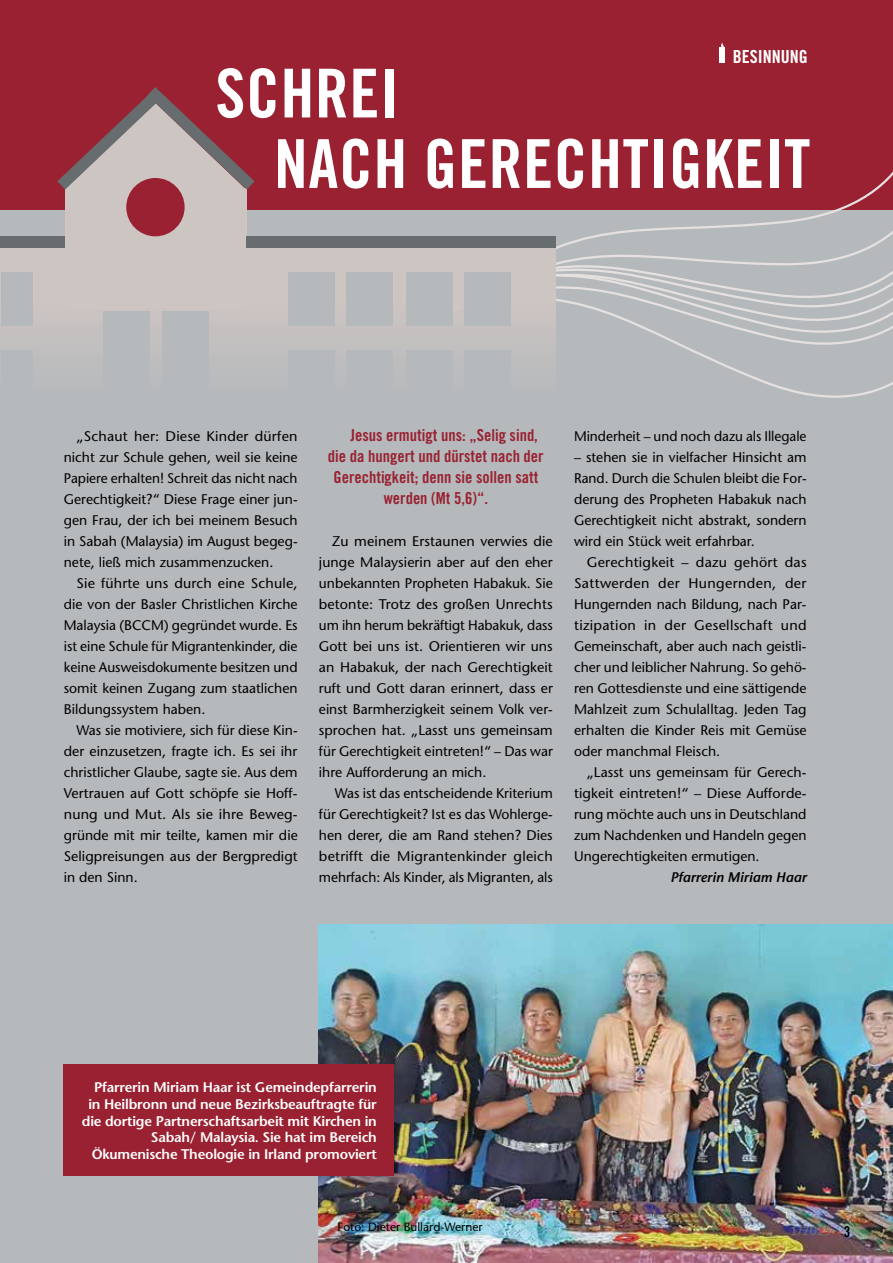
<style>
.page{position:relative;width:893px;height:1263px;background:#b5b9bc}
.page>*{position:absolute;margin:0;border:0;box-sizing:border-box;transform-origin:0 0}
.t1{font:67.5px/70.5px "Trade Gothic LT Std Bd Cn 20";letter-spacing:.01em;color:#fff}
.t2{font:18px "Trade Gothic LT Std Bd Cn 20";color:#fff}
.t3{font:16.5px "Trade Gothic LT Std Bd Cn 20";color:#992131}
.t4{font:13.95px/21px "Stone Sans";color:#000;text-align:justify}
.t5{font:600 13.95px/16.8px "Stone Sans";letter-spacing:-.015em;color:#fff;text-align:right}
.t6{font:italic 600 13.95px "Stone Sans";color:#000}
.t7{font:12px "Stone Sans";color:#000}
.t8{font:12px "Aller";color:#706f6f}
.s1{font-family:"Trade Gothic LT Std Bd Cn 20";font-size:15px;color:#000}
</style>
<div class="page">
<div style="left:0;top:0;width:893px;height:210px;background:#992131"></div>
<svg style="left:605px;top:313px;width:288px;height:85px"></svg>
<svg style="left:556px;top:171px;width:337px;height:142px"></svg>
<div style="left:720px;top:48px;width:5px;height:15px;background:#fff"></div>
<svg style="left:719px;top:43px;width:6px;height:5px"></svg>
<img style="left:319px;top:924px;width:574px;height:339px">
<div style="left:64px;top:1065px;width:330px;height:111px;background:#992131"></div>
<div style="left:0;top:242px;width:556px;height:198px;background:#c1bfbf"></div>
<div style="left:65px;top:189px;width:181px;height:120px;background:#cdc5c2"></div>
<div style="left:126px;top:178px;width:59px;height:58px;background:#992131;border-radius:50%"></div>
<div style="left:246px;top:236px;width:310px;height:12px;background:#676c6e"></div>
<svg style="left:57px;top:87px;width:198px;height:103px"></svg>
<div style="left:0;top:236px;width:65px;height:12px;background:#676c6e"></div>
<div style="left:103px;top:312px;width:47px;height:123px;background:#b5b9bc"></div>
<div style="left:162px;top:312px;width:46px;height:123px;background:#b5b9bc"></div>
<div style="left:288px;top:350px;width:47px;height:53px;background:#b5b9bc"></div>
<div style="left:347px;top:350px;width:46px;height:53px;background:#b5b9bc"></div>
<div style="left:288px;top:272px;width:47px;height:54px;background:#b5b9bc"></div>
<div style="left:347px;top:272px;width:46px;height:54px;background:#b5b9bc"></div>
<div style="left:406px;top:350px;width:47px;height:53px;background:#b5b9bc"></div>
<div style="left:464px;top:350px;width:47px;height:53px;background:#b5b9bc"></div>
<div style="left:1px;top:350px;width:32px;height:53px;background:#b5b9bc"></div>
<div style="left:406px;top:272px;width:47px;height:54px;background:#b5b9bc"></div>
<div style="left:464px;top:272px;width:47px;height:54px;background:#b5b9bc"></div>
<div style="left:1px;top:272px;width:32px;height:54px;background:#b5b9bc"></div>
<p class="t2" style="left:733px;top:46px;width:76px">BESINNUNG</p>
<h1 class="t1" style="left:274px;top:58px;width:538px;text-indent:-59px">SCHREI<br>NACH GERECHTIGKEIT</h1>
<p class="t4" style="left:64px;top:426px;width:235px;text-indent:13px">„Schaut her: Diese Kinder dürfen nicht zur Schule gehen, weil sie keine Papiere erhalten! Schreit das nicht nach Gerechtigkeit?“ Diese Frage einer jun&shy;gen Frau, der ich bei meinem Besuch in Sabah (Malaysia) im August begeg&shy;nete, ließ mich zusammenzucken.</p>
<p class="t4" style="left:64px;top:573px;width:235px;text-indent:13px">Sie führte uns durch eine Schule, die von der Basler Christlichen Kirche Malaysia (BCCM) gegründet wurde. Es ist eine Schule für Migrantenkinder, die keine Ausweisdokumente besitzen und somit keinen Zugang zum staatlichen Bildungssystem haben.</p>
<p class="t4" style="left:64px;top:720px;width:235px;text-indent:13px">Was sie motiviere, sich für diese Kin&shy;der einzusetzen, fragte ich. Es sei ihr christlicher Glaube, sagte sie. Aus dem Vertrauen auf Gott schöpfe sie Hoff&shy;nung und Mut. Als sie ihre Beweg&shy;gründe mit mir teilte, kamen mir die Seligpreisungen aus der Bergpredigt in den Sinn.</p>
<p class="t3" style="left:350px;top:425px;width:189px">Jesus ermutigt uns: „Selig sind,</p>
<p class="t3" style="left:328px;top:446px;width:217px">die da hungert und dürstet nach der</p>
<p class="t3" style="left:333px;top:467px;width:206px">Gerechtigkeit; denn sie sollen satt</p>
<p class="t3" style="left:384px;top:488px;width:106px">werden (Mt 5,6)“.</p>
<p class="t4" style="left:319px;top:531px;width:236px;text-indent:13px">Zu meinem Erstaunen verwies die junge Malaysierin aber auf den eher unbekannten Propheten Habakuk. Sie betonte: Trotz des großen Unrechts um ihn herum bekräftigt Habakuk, dass Gott bei uns ist. Orientieren wir uns an Habakuk, der nach Gerechtigkeit ruft und Gott daran erinnert, dass er einst Barmherzigkeit seinem Volk ver&shy;sprochen hat. „Lasst uns gemeinsam für Gerechtigkeit eintreten!“ – Das war ihre Aufforderung an mich.</p>
<p class="t4" style="left:319px;top:783px;width:235px;text-indent:16px">Was ist das entscheidende Kriterium für Gerechtigkeit? Ist es das Wohlerge&shy;hen derer, die am Rand stehen? Dies betrifft die Migrantenkinder gleich mehrfach: Als Kinder, als Migranten, als</p>
<p class="t4" style="left:574px;top:426px;width:234px">Minderheit – und noch dazu als Illegale</p>
<p class="t4" style="left:574px;top:447px;width:234px">– stehen sie in vielfacher Hinsicht am Rand. Durch die Schulen bleibt die For&shy;derung des Propheten Habakuk nach Gerechtigkeit nicht abstrakt, sondern wird ein Stück weit erfahrbar.</p>
<p class="t4" style="left:574px;top:552px;width:234px;text-indent:13px">Gerechtigkeit – dazu gehört das Sattwerden der Hungernden, der Hungernden nach Bildung, nach Par&shy;tizipation in der Gesellschaft und Gemeinschaft, aber auch nach geistli&shy;cher und leiblicher Nahrung. So gehö&shy;ren Gottesdienste und eine sättigende Mahlzeit zum Schulalltag. Jeden Tag erhalten die Kinder Reis mit Gemüse oder manchmal Fleisch.</p>
<p class="t4" style="left:574px;top:762px;width:234px;text-indent:13px">„Lasst uns gemeinsam für Gerech&shy;tigkeit eintreten!“ – Diese Aufforde&shy;rung möchte auch uns in Deutschland zum Nachdenken und Handeln gegen Ungerechtigkeiten ermutigen.</p>
<p class="t6" style="left:670px;top:869px;width:138px">Pfarrerin Miriam Haar</p>
<p class="t5" style="left:82px;top:1079px;width:296px">Pfarrerin Miriam Haar ist Gemeindepfarrerin in Heilbronn und neue Bezirksbeauftragte für die dortige Partnerschaftsarbeit mit Kirchen in Sabah/ Malaysia. Sie hat im Bereich Ökumenische Theologie in Irland promoviert</p>
<p class="t7" style="left:338px;top:1220px;width:147px">Foto: Dieter Bullard-Werner</p>
<p class="t8" style="left:790px;top:1223px;width:61px">1/2025 <span class="s1">3</span></p>
</div>
